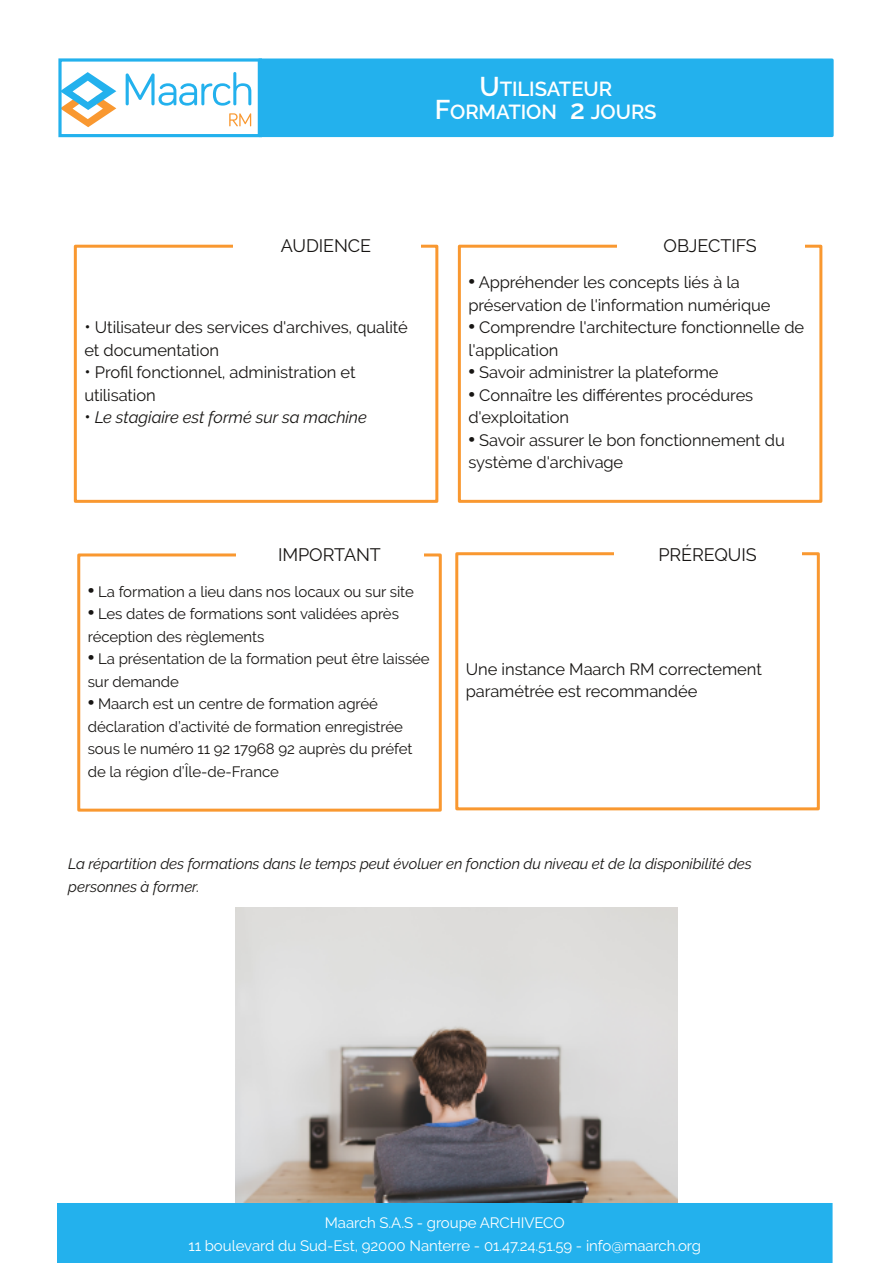
<style>
.page{position:relative;width:893px;height:1263px;background:#fff}
.page>*{position:absolute;margin:0;border:0;box-sizing:border-box;transform-origin:0 0}
.t1{font:600 20.25px/22.5px "Raleway";letter-spacing:-.005em;color:#fff;text-align:center}
.t2{font:18px "Raleway";letter-spacing:-.005em;color:#171513}
.t3{font:16.5px/22.5px "Raleway";letter-spacing:-.005em;color:#171513}
.t4{font:italic 16.5px "Raleway";letter-spacing:-.005em;color:#171513}
.t5{font:15px/22.5px "Raleway";letter-spacing:-.005em;color:#171513}
.t6{font:italic 15px/22.5px "Raleway";letter-spacing:-.005em;color:#171513}
.t7{font:15px/22.5px "Raleway";letter-spacing:-.005em;color:#fff;text-align:center}
.s1{font-size:27px}
.s2{font-size:18px}
.s3{font-style:normal;font-size:18px}
.s4{font-family:"Abyssinica SIL";font-size:18px}
</style>
<div class="page">
<img style="left:235px;top:908px;width:443px;height:294px">
<div style="left:259px;top:60px;width:573px;height:76px;background:#23b1ed"></div>
<div style="left:258px;top:58px;width:576px;height:79px;border:3px solid #23b1ed"></div>
<div style="left:74px;top:245px;width:364px;height:258px;border:3px solid #f99830"></div>
<div style="left:233px;top:219px;width:187px;height:53px;background:#fff"></div>
<div style="left:458px;top:245px;width:364px;height:258px;border:3px solid #f99830"></div>
<div style="left:617px;top:219px;width:187px;height:53px;background:#fff"></div>
<div style="left:57px;top:1203px;width:775px;height:60px;background:#23b1ed"></div>
<div style="left:455px;top:552px;width:365px;height:258px;border:3px solid #f99830"></div>
<div style="left:614px;top:527px;width:188px;height:52px;background:#fff"></div>
<div style="left:77px;top:553px;width:365px;height:259px;border:3px solid #f99830"></div>
<div style="left:236px;top:528px;width:188px;height:53px;background:#fff"></div>
<svg style="left:62px;top:72px;width:54px;height:55px"></svg>
<svg style="left:126px;top:72px;width:125px;height:34px"></svg>
<svg style="left:229px;top:113px;width:22px;height:13px"></svg>
<div style="left:58px;top:58px;width:204px;height:79px;border:3px solid #23b1ed"></div>
<p class="t1" style="left:435px;top:78px;width:223px"><span class="s1">U</span>TILISATEUR<br><span class="s1">F</span>ORMATION <span class="s1">2</span> JOURS</p>
<p class="t2" style="left:281px;top:235px;width:92px">AUDIENCE</p>
<p class="t3" style="left:84px;top:316px;width:325px"><span class="s2">•</span> Utilisateur des services d'archives, qualité et documentation</p>
<p class="t3" style="left:84px;top:361px;width:273px"><span class="s2">•</span> Profil fonctionnel, administration et utilisation</p>
<p class="t4" style="left:84px;top:408px;width:284px"><span class="s3">•</span> Le stagiaire est formé sur sa machine</p>
<p class="t2" style="left:278px;top:544px;width:104px">IMPORTANT</p>
<p class="t2" style="left:663px;top:235px;width:95px">OBJECTIFS</p>
<p class="t3" style="left:468px;top:271px;width:304px"><span class="s4">•</span> Appréhender les concepts liés à la préservation de l'information numérique</p>
<p class="t3" style="left:468px;top:316px;width:337px"><span class="s4">•</span> Comprendre l'architecture fonctionnelle de l'application</p>
<p class="t3" style="left:468px;top:361px;width:252px"><span class="s4">•</span> Savoir administrer la plateforme</p>
<p class="t3" style="left:468px;top:384px;width:286px"><span class="s4">•</span> Connaître les différentes procédures d'exploitation</p>
<p class="t3" style="left:468px;top:429px;width:318px"><span class="s4">•</span> Savoir assurer le bon fonctionnement du système d'archivage</p>
<p class="t2" style="left:658px;top:544px;width:100px">PRÉREQUIS</p>
<p class="t5" style="left:88px;top:580px;width:328px"><span class="s4">•</span> La formation a lieu dans nos locaux ou sur site</p>
<p class="t5" style="left:88px;top:603px;width:313px"><span class="s4">•</span> Les dates de formations sont validées après réception des règlements</p>
<p class="t5" style="left:88px;top:648px;width:343px"><span class="s4">•</span> La présentation de la formation peut être laissée sur demande</p>
<p class="t5" style="left:88px;top:693px;width:326px"><span class="s4">•</span> Maarch est un centre de formation agréé déclaration d’activité de formation enregistrée sous le numéro 11 92 17968 92 auprès du préfet de la région d’Île-de-France</p>
<p class="t3" style="left:466px;top:657px;width:298px">Une instance Maarch RM correctement paramétrée est recommandée</p>
<p class="t6" style="left:68px;top:853px;width:685px">La répartition des formations dans le temps peut évoluer en fonction du niveau et de la disponibilité des personnes à former.</p>
<p class="t7" style="left:188px;top:1211px;width:514px">Maarch S.A.S - groupe ARCHIVECO<br>11 boulevard du Sud-Est, 92000 Nanterre - 01.47.24.51.59 - info@maarch.org</p>
</div>
